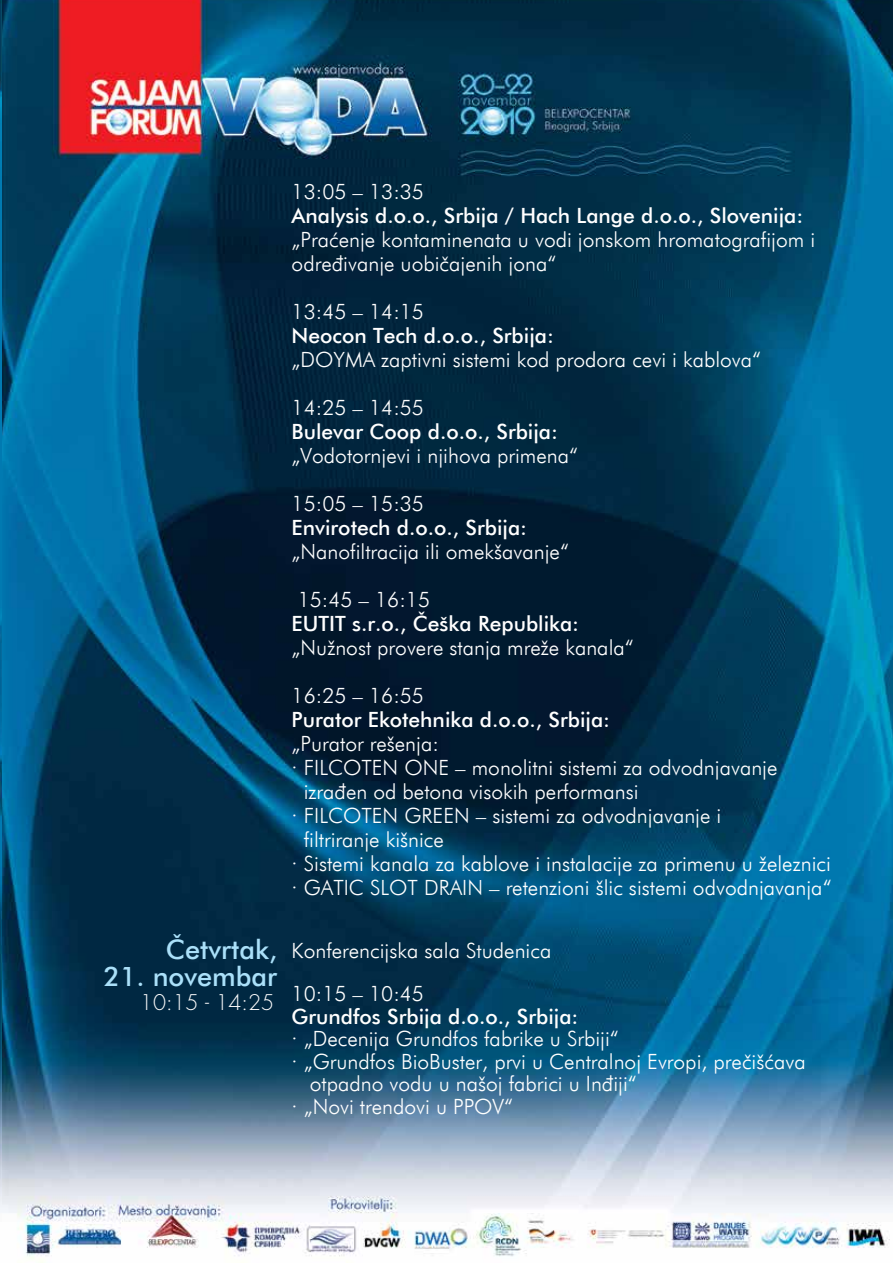
<style>
.page{position:relative;width:893px;height:1263px;background:#fff}
.page>*{position:absolute;margin:0;border:0;box-sizing:border-box;transform-origin:0 0}
.t1{font:500 27px "Futura BT";color:#aae0f9}
.t2{font:300 21px/24px "Futura BT";color:#fff}
.t3{font:500 21px "Futura BT";color:#fff}
.t4{font:300 21px "Futura";color:#fff}
</style>
<div class="page">
<img style="left:0;top:0;width:893px;height:1263px">
<p class="t1" style="left:166px;top:933px;width:113px">Četvrtak,</p>
<p class="t1" style="left:104px;top:960px;width:175px">21. novembar</p>
<p class="t4" style="left:140px;top:990px;width:136px">10:15 - 14:25</p>
<p class="t2" style="left:292px;top:179px;width:134px">13:05 – 13:35</p>
<p class="t3" style="left:292px;top:203px;width:513px">Analysis d.o.o., Srbija / Hach Lange d.o.o., Slovenija:</p>
<p class="t2" style="left:292px;top:227px;width:525px">„Praćenje kontaminenata u vodi jonskom hromatografijom i određivanje uobičajenih jona“</p>
<p class="t2" style="left:292px;top:299px;width:134px">13:45 – 14:15</p>
<p class="t3" style="left:292px;top:323px;width:264px">Neocon Tech d.o.o., Srbija:</p>
<p class="t2" style="left:292px;top:347px;width:471px">„DOYMA zaptivni sistemi kod prodora cevi i kablova“</p>
<p class="t2" style="left:292px;top:395px;width:134px">14:25 – 14:55</p>
<p class="t3" style="left:292px;top:419px;width:268px">Bulevar Coop d.o.o., Srbija:</p>
<p class="t2" style="left:292px;top:443px;width:288px">„Vodotornjevi i njihova primena“</p>
<p class="t2" style="left:292px;top:491px;width:134px">15:05 – 15:35</p>
<p class="t3" style="left:292px;top:515px;width:237px">Envirotech d.o.o., Srbija:</p>
<p class="t2" style="left:292px;top:539px;width:279px">„Nanofiltracija ili omek{avanje“</p>
<p class="t2" style="left:298px;top:587px;width:134px">15:45 – 16:15</p>
<p class="t3" style="left:292px;top:611px;width:289px">EUTIT s.r.o., Če{ka Republika:</p>
<p class="t2" style="left:292px;top:635px;width:344px">„Nužnost provere stanja mreže kanala“</p>
<p class="t2" style="left:292px;top:683px;width:134px">16:25 – 16:55</p>
<p class="t3" style="left:292px;top:707px;width:320px">Purator Ekotehnika d.o.o., Srbija:</p>
<p class="t2" style="left:292px;top:731px;width:149px">„Purator re{enja:</p>
<p class="t2" style="left:292px;top:755px;width:487px">· FILCOTEN ONE – monolitni sistemi za odvodnjavanje</p>
<p class="t2" style="left:304px;top:779px;width:336px">izrađen od betona visokih performansi</p>
<p class="t2" style="left:292px;top:803px;width:431px">· FILCOTEN GREEN – sistemi za odvodnjavanje i</p>
<p class="t2" style="left:304px;top:827px;width:142px">filtriranje ki{nice</p>
<p class="t2" style="left:292px;top:851px;width:541px">· Sistemi kanala za kablove i instalacije za primenu u železnici</p>
<p class="t2" style="left:292px;top:875px;width:541px">· GATIC SLOT DRAIN – retenzioni {lic sistemi odvodnjavanja“</p>
<p class="t2" style="left:292px;top:928px;width:261px;line-height:43.5px">Konferencijska sala Studenica<br>10:15 – 10:45</p>
<p class="t3" style="left:292px;top:1004px;width:288px">Grundfos Srbija d.o.o., Srbija:</p>
<p class="t2" style="left:292px;top:1027px;width:329px">· „Decenija Grundfos fabrike u Srbiji“</p>
<p class="t2" style="left:292px;top:1049px;width:516px">· „Grundfos BioBuster, prvi u Centralnoj Evropi, preči{ćava</p>
<p class="t2" style="left:310px;top:1072px;width:329px">otpadno vodu u na{oj fabrici u Inđiji“</p>
<p class="t2" style="left:292px;top:1094px;width:223px">· „Novi trendovi u PPOV“</p>
</div>
